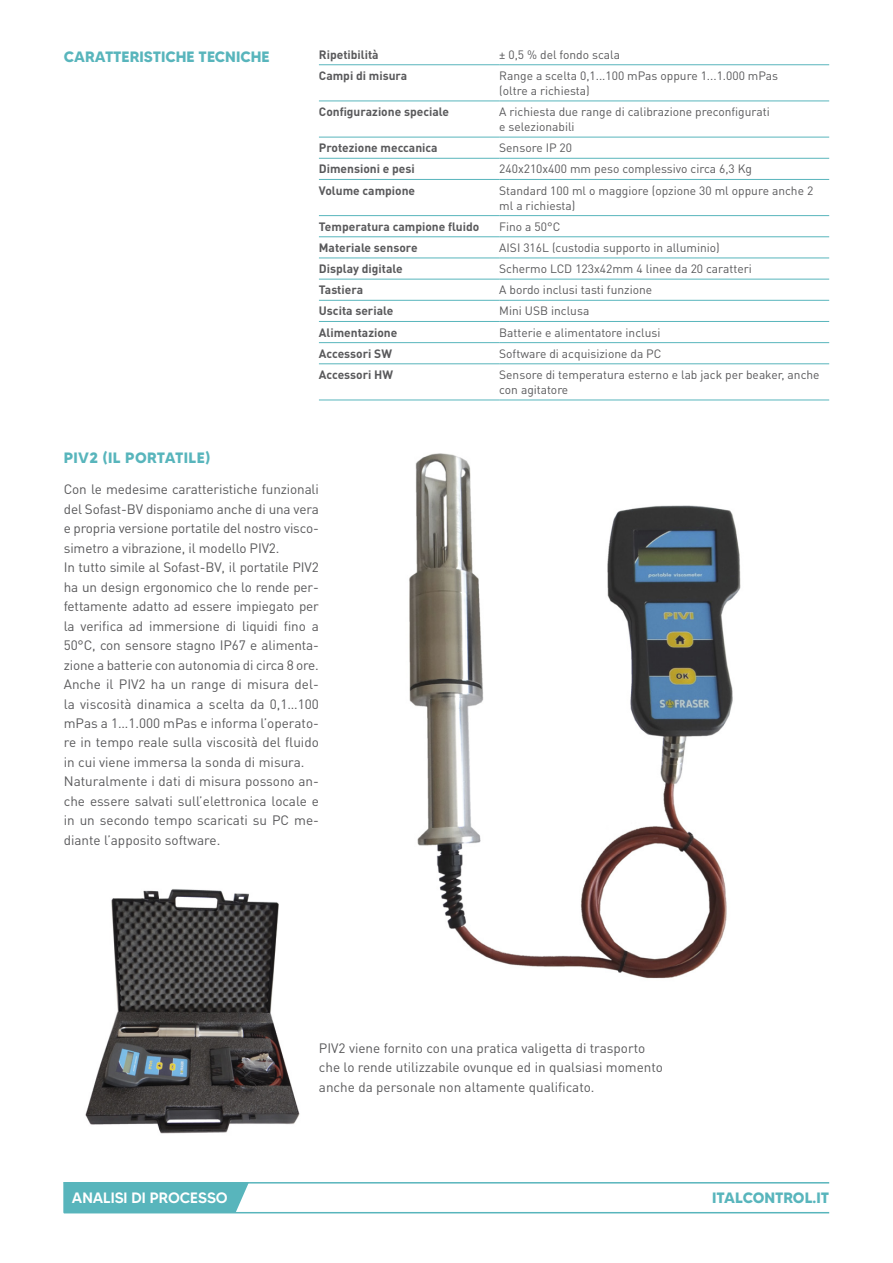
<style>
.page{position:relative;width:893px;height:1263px;background:#fff}
.page>*{position:absolute;margin:0;border:0;box-sizing:border-box;transform-origin:0 0}
.t1{font:700 15px "MADETOMMY";color:#58b5bc}
.t2{font:700 15px "MADETOMMY";letter-spacing:.02em;color:#58b5bc}
.t3{font:500 15px "MADETOMMY";color:#fff}
.t4{font:13.5px/19.5px "DINOT";letter-spacing:-.01em;color:#59595b}
.t5{font:12px/15px "DINOT";color:#59595b}
.t6{font:700 12px "DINOT";color:#59595b}
</style>
<div class="page">
<img style="left:409px;top:453px;width:332px;height:526px">
<img style="left:85px;top:889px;width:215px;height:245px">
<hr style="left:319px;top:64px;width:180px;height:1px;background:#58b5bc">
<hr style="left:499px;top:64px;width:330px;height:1px;background:#58b5bc">
<hr style="left:319px;top:101px;width:180px;height:1px;background:#58b5bc">
<hr style="left:499px;top:101px;width:330px;height:1px;background:#58b5bc">
<hr style="left:319px;top:137px;width:180px;height:1px;background:#58b5bc">
<hr style="left:499px;top:137px;width:330px;height:1px;background:#58b5bc">
<hr style="left:319px;top:158px;width:180px;height:1px;background:#58b5bc">
<hr style="left:499px;top:158px;width:330px;height:1px;background:#58b5bc">
<hr style="left:319px;top:179px;width:180px;height:1px;background:#58b5bc">
<hr style="left:499px;top:179px;width:330px;height:1px;background:#58b5bc">
<hr style="left:319px;top:215px;width:180px;height:1px;background:#58b5bc">
<hr style="left:499px;top:215px;width:330px;height:1px;background:#58b5bc">
<hr style="left:319px;top:236px;width:180px;height:1px;background:#58b5bc">
<hr style="left:499px;top:236px;width:330px;height:1px;background:#58b5bc">
<hr style="left:319px;top:258px;width:180px;height:1px;background:#58b5bc">
<hr style="left:499px;top:258px;width:330px;height:1px;background:#58b5bc">
<hr style="left:319px;top:279px;width:180px;height:1px;background:#58b5bc">
<hr style="left:499px;top:279px;width:330px;height:1px;background:#58b5bc">
<hr style="left:319px;top:300px;width:180px;height:1px;background:#58b5bc">
<hr style="left:499px;top:300px;width:330px;height:1px;background:#58b5bc">
<hr style="left:319px;top:321px;width:180px;height:1px;background:#58b5bc">
<hr style="left:499px;top:321px;width:330px;height:1px;background:#58b5bc">
<hr style="left:319px;top:342px;width:180px;height:1px;background:#58b5bc">
<hr style="left:499px;top:342px;width:330px;height:1px;background:#58b5bc">
<hr style="left:319px;top:363px;width:180px;height:1px;background:#58b5bc">
<hr style="left:499px;top:363px;width:330px;height:1px;background:#58b5bc">
<hr style="left:319px;top:400px;width:180px;height:1px;background:#58b5bc">
<hr style="left:499px;top:400px;width:330px;height:1px;background:#58b5bc">
<hr style="left:64px;top:1212px;width:765px;height:1px;background:#58b5bc">
<hr style="left:64px;top:1182px;width:765px;height:1px;background:#58b5bc">
<div style="left:63px;top:1182px;width:186px;height:31px;background:#58b5bc"></div>
<p class="t1" style="left:64px;top:47px;width:207px">CARATTERISTICHE TECNICHE</p>
<p class="t2" style="left:64px;top:449px;width:148px">PIV2 (IL PORTATILE)</p>
<p class="t6" style="left:319px;top:46px;width:61px">Ripetibilità</p>
<p class="t5" style="left:499px;top:46px;width:122px">± 0,5 % del fondo scala</p>
<p class="t6" style="left:319px;top:67px;width:90px">Campi di misura</p>
<p class="t5" style="left:499px;top:68px;width:280px">Range a scelta 0,1...100 mPas oppure 1...1.000 mPas (oltre a richiesta)</p>
<p class="t6" style="left:319px;top:104px;width:132px">Configurazione speciale</p>
<p class="t5" style="left:499px;top:104px;width:272px">A richiesta due range di calibrazione preconfigurati e selezionabili</p>
<p class="t6" style="left:319px;top:140px;width:120px">Protezione meccanica</p>
<p class="t5" style="left:499px;top:140px;width:74px">Sensore IP 20</p>
<p class="t6" style="left:319px;top:161px;width:97px">Dimensioni e pesi</p>
<p class="t5" style="left:499px;top:161px;width:254px">240x210x400 mm peso complessivo circa 6,3 Kg</p>
<p class="t6" style="left:319px;top:182px;width:98px">Volume campione</p>
<p class="t5" style="left:499px;top:182px;width:316px">Standard 100 ml o maggiore (opzione 30 ml oppure anche 2 ml a richiesta)</p>
<p class="t6" style="left:319px;top:218px;width:162px">Temperatura campione fluido</p>
<p class="t5" style="left:499px;top:218px;width:63px">Fino a 50°C</p>
<p class="t6" style="left:319px;top:239px;width:100px">Materiale sensore</p>
<p class="t5" style="left:499px;top:240px;width:222px">AISI 316L (custodia supporto in alluminio)</p>
<p class="t6" style="left:319px;top:261px;width:85px">Display digitale</p>
<p class="t5" style="left:499px;top:261px;width:254px">Schermo LCD 123x42mm 4 linee da 20 caratteri</p>
<p class="t6" style="left:319px;top:282px;width:46px">Tastiera</p>
<p class="t5" style="left:499px;top:282px;width:154px">A bordo inclusi tasti funzione</p>
<p class="t6" style="left:319px;top:303px;width:76px">Uscita seriale</p>
<p class="t5" style="left:499px;top:303px;width:92px">Mini USB inclusa</p>
<p class="t6" style="left:319px;top:324px;width:80px">Alimentazione</p>
<p class="t5" style="left:499px;top:324px;width:163px">Batterie e alimentatore inclusi</p>
<p class="t6" style="left:319px;top:345px;width:75px">Accessori SW</p>
<p class="t5" style="left:499px;top:345px;width:164px">Software di acquisizione da PC</p>
<p class="t6" style="left:319px;top:366px;width:76px">Accessori HW</p>
<p class="t5" style="left:499px;top:367px;width:322px">Sensore di temperatura esterno e lab jack per beaker, anche con agitatore</p>
<p class="t4" style="left:64px;top:479px;width:257px">Con le medesime caratteristiche funzionali del Sofast-BV disponiamo anche di una vera e propria versione portatile del nostro visco&shy;simetro a vibrazione, il modello PIV2.<br>In tutto simile al Sofast-BV, il portatile PIV2 ha un design ergonomico che lo rende per&shy;fettamente adatto ad essere impiegato per la verifica ad immersione di liquidi fino a 50°C, con sensore stagno IP67 e alimenta&shy;zione a batterie con autonomia di circa 8 ore.<br>Anche il PIV2 ha un range di misura del&shy;la viscosità dinamica a scelta da 0,1…100 mPas a 1…1.000 mPas e informa l’operato&shy;re in tempo reale sulla viscosità del fluido in cui viene immersa la sonda di misura.<br>Naturalmente i dati di misura possono an&shy;che essere salvati sull’elettronica locale e in un secondo tempo scaricati su PC me&shy;diante l’apposito software.</p>
<p class="t4" style="left:319px;top:1037px;width:346px">PIV2 viene fornito con una pratica valigetta di trasporto che lo rende utilizzabile ovunque ed in qualsiasi momento anche da personale non altamente qualificato.</p>
<p class="t3" style="left:72px;top:1188px;width:157px">ANALISI DI PROCESSO</p>
<p class="t1" style="left:712px;top:1188px;width:118px">ITALCONTROL.IT</p>
</div>
